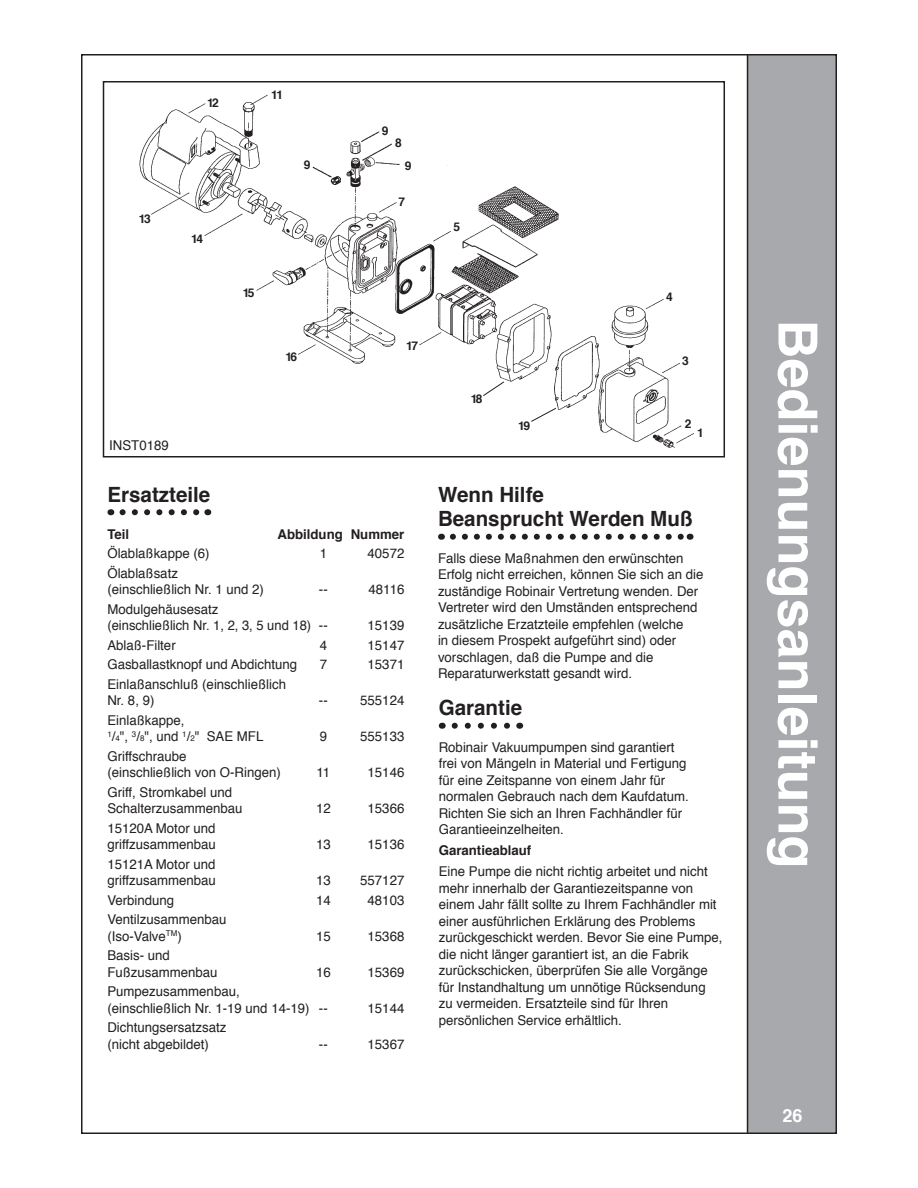
<style>
.page{position:relative;width:918px;height:1188px;background:#fff}
.page>*{position:absolute;margin:0;border:0;box-sizing:border-box;transform-origin:0 0}
.sidehead{font:700 54px "Helvetica";color:#fff}
.Headline{font:700 21px/24px "Helvetica";color:#231f20}
.t1{font:700 18px "Helvetica";color:#fff}
.Body_text{font:13.5px/16.5px "Helvetica";color:#231f20}
.Parts_list{font:13.5px/16.5px "Helvetica";color:#231f20}
.Parts_list-2{font:700 13.5px "Helvetica";color:#231f20}
.Body_text-2{font:700 13.5px "Helvetica";color:#231f20}
.t2{font:700 12px "Helvetica";letter-spacing:-.12em;color:#231f20}
.s1{font-size:8.1px}
</style>
<div class="page">
<div style="left:747px;top:54px;width:90px;height:1080px;background:#a8a9ad"></div>
<hr style="left:747px;top:54px;width:1px;height:1080px;background:#231f20">
<svg style="left:123px;top:509px;width:77px;height:6px"></svg>
<svg style="left:453px;top:534px;width:231px;height:6px"></svg>
<svg style="left:455px;top:723px;width:55px;height:6px"></svg>
<div style="left:103px;top:81px;width:622px;height:377px;border:2px solid #231f20"></div>
<img style="left:129px;top:94px;width:569px;height:362px">
<div style="left:472px;top:398px;width:9px;height:8px;background:#fff"></div>
<svg style="left:530px;top:407px;width:27px;height:15px"></svg>
<svg style="left:482px;top:381px;width:23px;height:16px"></svg>
<p class="t2" style="left:139px;top:209px;width:13px">13</p>
<p class="t2" style="left:207px;top:93px;width:13px">12</p>
<p class="t2" style="left:271px;top:86px;width:13px">11</p>
<p class="t2" style="left:304px;top:155px;width:8px">9</p>
<p class="t2" style="left:191px;top:230px;width:13px">14</p>
<p class="t2" style="left:243px;top:283px;width:13px">15</p>
<p class="t2" style="left:285px;top:347px;width:13px">16</p>
<p class="Parts_list" style="left:109px;top:437px;width:61px">INST0189</p>
<p class="t2" style="left:382px;top:121px;width:8px">9</p>
<p class="t2" style="left:395px;top:133px;width:8px">8</p>
<p class="t2" style="left:405px;top:156px;width:8px">9</p>
<p class="t2" style="left:399px;top:192px;width:8px">7</p>
<p class="t2" style="left:406px;top:336px;width:13px">17</p>
<p class="Headline" style="left:107px;top:483px;width:104px">Ersatzteile</p>
<p class="Parts_list-2" style="left:107px;top:523px;width:23px">Teil</p>
<p class="Parts_list-2" style="left:278px;top:523px;width:128px">Abbildung Nummer</p>
<p class="Parts_list" style="left:107px;top:545px;width:104px">Ölablaßkappe (6)</p>
<p class="Parts_list" style="left:320px;top:545px;width:9px">1</p>
<p class="Parts_list" style="left:368px;top:545px;width:38px">40572</p>
<p class="Parts_list" style="left:107px;top:565px;width:158px">Ölablaßsatz (einschließlich Nr. 1 und 2)</p>
<p class="Parts_list" style="left:319px;top:581px;width:10px">--</p>
<p class="Parts_list" style="left:369px;top:581px;width:37px">48116</p>
<p class="Body_text" style="left:107px;top:601px;width:222px">Modulgehäusesatz<br>(einschließlich Nr. 1, 2, 3, 5 und 18) --</p>
<p class="Body_text" style="left:368px;top:617px;width:38px">15139</p>
<p class="Body_text" style="left:107px;top:637px;width:70px">Ablaß-Filter</p>
<p class="Body_text" style="left:320px;top:637px;width:9px">4</p>
<p class="Body_text" style="left:368px;top:637px;width:38px">15147</p>
<p class="Parts_list" style="left:107px;top:656px;width:191px">Gasballastknopf und Abdichtung</p>
<p class="Parts_list" style="left:320px;top:656px;width:9px">7</p>
<p class="Parts_list" style="left:368px;top:656px;width:38px">15371</p>
<p class="Parts_list" style="left:107px;top:676px;width:180px">Einlaßanschluß (einschließlich<br>Nr. 8, 9)</p>
<p class="Parts_list" style="left:319px;top:692px;width:10px">--</p>
<p class="Parts_list" style="left:360px;top:692px;width:46px">555124</p>
<p class="Parts_list" style="left:107px;top:712px;width:158px">Einlaßkappe,<br><sup>1</sup>/<span class="s1">4</span>", <sup>3</sup>/<span class="s1">8</span>", und <sup>1</sup>/<span class="s1">2</span>" SAE MFL</p>
<p class="Parts_list" style="left:107px;top:748px;width:175px">Griffschraube<br>(einschließlich von O-Ringen)</p>
<p class="Parts_list" style="left:107px;top:784px;width:137px">Griff, Stromkabel und<br>Schalterzusammenbau</p>
<p class="Parts_list" style="left:107px;top:820px;width:110px">15120A Motor und griffzusammenbau</p>
<p class="Parts_list" style="left:107px;top:856px;width:110px">15121A Motor und griffzusammenbau</p>
<p class="Parts_list" style="left:320px;top:728px;width:9px">9</p>
<p class="Parts_list" style="left:360px;top:728px;width:46px">555133</p>
<p class="Parts_list" style="left:317px;top:764px;width:15px">11</p>
<p class="Parts_list" style="left:368px;top:764px;width:38px">15146</p>
<p class="Parts_list" style="left:316px;top:800px;width:16px">12</p>
<p class="Parts_list" style="left:368px;top:800px;width:38px">15366</p>
<p class="Parts_list" style="left:316px;top:836px;width:16px">13</p>
<p class="Parts_list" style="left:368px;top:836px;width:38px">15136</p>
<p class="Parts_list" style="left:316px;top:872px;width:16px">13</p>
<p class="Parts_list" style="left:360px;top:872px;width:46px">557127</p>
<p class="Parts_list" style="left:107px;top:892px;width:68px">Verbindung</p>
<p class="Parts_list" style="left:316px;top:892px;width:16px">14</p>
<p class="Parts_list" style="left:368px;top:892px;width:38px">48103</p>
<p class="Parts_list" style="left:107px;top:911px;width:121px">Ventilzusammenbau (Iso-Valve<sup>TM</sup>)</p>
<p class="Parts_list" style="left:316px;top:928px;width:16px">15</p>
<p class="Parts_list" style="left:368px;top:928px;width:38px">15368</p>
<p class="Parts_list" style="left:107px;top:947px;width:112px">Basis- und<br>Fußzusammenbau</p>
<p class="Parts_list" style="left:316px;top:964px;width:16px">16</p>
<p class="Parts_list" style="left:368px;top:964px;width:38px">15369</p>
<p class="Body_text" style="left:107px;top:983px;width:222px">Pumpezusammenbau,<br>(einschließlich Nr. 1-19 und 14-19) --</p>
<p class="Body_text" style="left:368px;top:1000px;width:38px">15144</p>
<p class="Parts_list" style="left:107px;top:1019px;width:121px">Dichtungsersatzsatz (nicht abgebildet)</p>
<p class="Parts_list" style="left:319px;top:1036px;width:10px">--</p>
<p class="Parts_list" style="left:368px;top:1036px;width:38px">15367</p>
<p class="t2" style="left:454px;top:217px;width:8px">5</p>
<p class="t2" style="left:471px;top:389px;width:13px">18</p>
<p class="t2" style="left:666px;top:287px;width:8px">4</p>
<p class="t2" style="left:682px;top:351px;width:8px">3</p>
<p class="t2" style="left:518px;top:416px;width:13px">19</p>
<p class="t2" style="left:685px;top:414px;width:8px">2</p>
<p class="t2" style="left:697px;top:423px;width:8px">1</p>
<p class="Headline" style="left:438px;top:483px;width:256px">Wenn Hilfe<br>Beansprucht Werden Muß</p>
<p class="Body_text" style="left:438px;top:550px;width:267px">Falls diese Maßnahmen den erwünschten Erfolg nicht erreichen, können Sie sich an die zuständige Robinair Vertretung wenden. Der Vertreter wird den Umständen entsprechend zusätzliche Erzatzteile empfehlen (welche<br>in diesem Prospekt aufgeführt sind) oder vorschlagen, daß die Pumpe and die Reparaturwerkstatt gesandt wird.</p>
<p class="Headline" style="left:439px;top:696px;width:85px">Garantie</p>
<p class="Body_text" style="left:439px;top:739px;width:252px">Robinair Vakuumpumpen sind garantiert frei von Mängeln in Material und Fertigung für eine Zeitspanne von einem Jahr für normalen Gebrauch nach dem Kaufdatum.<br>Richten Sie sich an Ihren Fachhändler für Garantieeinzelheiten.</p>
<p class="Body_text-2" style="left:439px;top:840px;width:94px">Garantieablauf</p>
<p class="Body_text" style="left:439px;top:864px;width:285px">Eine Pumpe die nicht richtig arbeitet und nicht mehr innerhalb der Garantiezeitspanne von einem Jahr fällt sollte zu Ihrem Fachhändler mit einer ausführlichen Erklärung des Problems zurückgeschickt werden. Bevor Sie eine Pumpe, die nicht länger garantiert ist, an die Fabrik zurückschicken, überprüfen Sie alle Vorgänge für Instandhaltung um unnötige Rücksendung zu vermeiden. Ersatzteile sind für Ihren persönlichen Service erhältlich.</p>
<p class="sidehead" style="left:841px;top:319px;width:551px;rotate:90deg">Bedienungsanleitung</p>
<p class="t1" style="left:783px;top:1101px;width:22px">26</p>
</div>
